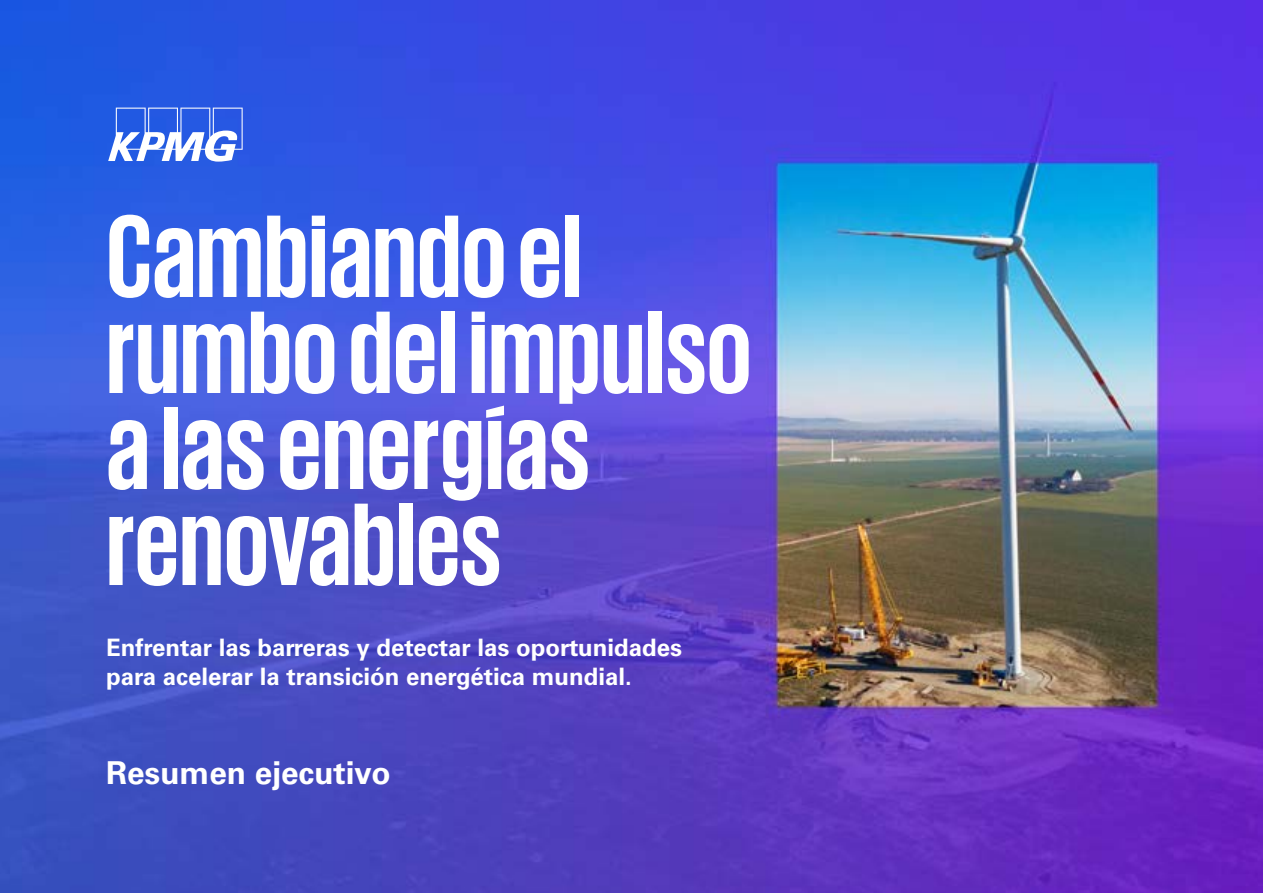
<style>
.page{position:relative;width:1263px;height:893px;background:#fff}
.page>*{position:absolute;margin:0;border:0;box-sizing:border-box;transform-origin:0 0}
.t1{font:700 120px/96px "KPMG";color:#fff}
.t2{font:700 31.5px "Univers LT Std";color:#fff}
.t3{font:700 24px/28.8px "Univers LT Std";color:#fff}
</style>
<div class="page">
<img style="left:0;top:0;width:1263px;height:893px">
<svg style="left:108px;top:108px;width:135px;height:54px"></svg>
<h1 class="t1" style="left:106px;top:205px;width:647px">Cambiando el rumbo del impulso a las energías renovables</h1>
<p class="t3" style="left:106px;top:634px;width:577px">Enfrentar las barreras y detectar las oportunidades para acelerar la transición energética mundial.</p>
<h2 class="t2" style="left:106px;top:754px;width:286px">Resumen ejecutivo</h2>
</div>
